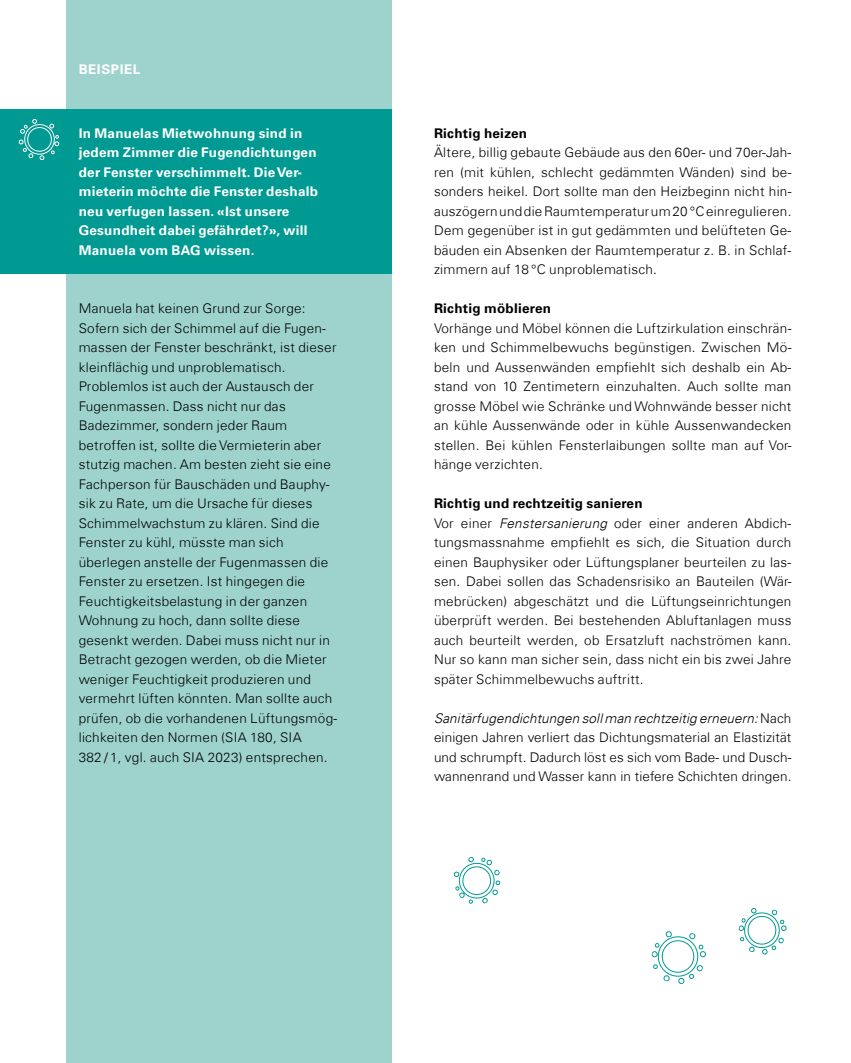
<style>
.page{position:relative;width:851px;height:1063px;background:#fff}
.page>*{position:absolute;margin:0;border:0;box-sizing:border-box;transform-origin:0 0}
.t1{font:300 13.35px/19.5px "Univers Com 45";letter-spacing:.02em;color:#000;text-align:justify}
.t2{font:700 13.35px/19.5px "Univers Com 65";letter-spacing:.02em;color:#fff}
.t3{font:700 13.35px "Univers Com 65";letter-spacing:.02em;color:#000}
.t4{font:700 13.35px "Univers Com 65";letter-spacing:.04em;color:#fff}
.s1{font-style:italic}
</style>
<div class="page">
<svg style="left:651px;top:931px;width:55px;height:53px"></svg>
<svg style="left:738px;top:907px;width:49px;height:48px"></svg>
<svg style="left:453px;top:857px;width:47px;height:46px"></svg>
<div style="left:66px;top:0;width:326px;height:1063px;background:#9ed3cd"></div>
<div style="left:0;top:110px;width:391px;height:164px;background:#009a92"></div>
<svg style="left:19px;top:119px;width:40px;height:41px"></svg>
<p class="t4" style="left:79px;top:61px;width:63px">BEISPIEL</p>
<p class="t2" style="left:79px;top:123px;width:241px">In Manuelas Mietwohnung sind in jedem Zimmer die Fugendichtungen der Fenster verschimmelt. Die Ver&shy;mieterin möchte die Fenster deshalb neu verfugen lassen. «Ist unsere Gesundheit dabei gefährdet?», will Manuela vom BAG wissen.</p>
<p class="t1" style="left:79px;top:299px;width:260px;text-align:left">Manuela hat keinen Grund zur Sorge:<br>Sofern sich der Schimmel auf die Fugen&shy;massen der Fenster beschränkt, ist dieser kleinflächig und unproblematisch.<br>Problemlos ist auch der Austausch der Fugenmassen. Dass nicht nur das Badezimmer, sondern jeder Raum betroffen ist, sollte die Vermieterin aber stutzig machen. Am besten zieht sie eine Fachperson für Bauschäden und Bauphy&shy;sik zu Rate, um die Ursache für dieses Schimmelwachstum zu klären. Sind die Fenster zu kühl, müsste man sich überlegen anstelle der Fugenmassen die Fenster zu ersetzen. Ist hingegen die Feuchtigkeitsbelastung in der ganzen Wohnung zu hoch, dann sollte diese gesenkt werden. Dabei muss nicht nur in Betracht gezogen werden, ob die Mieter weniger Feuchtigkeit produzieren und vermehrt lüften könnten. Man sollte auch prüfen, ob die vorhandenen Lüftungsmög&shy;lichkeiten den Normen (SIA 180, SIA<br>382 / 1, vgl. auch SIA 2023) entsprechen.</p>
<p class="t3" style="left:434px;top:125px;width:95px">Richtig heizen</p>
<p class="t1" style="left:434px;top:143px;width:359px">Ältere, billig gebaute Gebäude aus den 60er- und 70er-Jah&shy;ren (mit kühlen, schlecht gedämmten Wänden) sind be&shy;sonders heikel. Dort sollte man den Heizbeginn nicht hin&shy;auszögern und die Raumtemperatur um 20 °C einregulieren.<br>Dem gegenüber ist in gut gedämmten und belüfteten Ge&shy;bäuden ein Absenken der Raumtemperatur z. B. in Schlaf&shy;zimmern auf 18 °C unproblematisch.</p>
<p class="t3" style="left:434px;top:301px;width:118px">Richtig möblieren</p>
<p class="t1" style="left:434px;top:318px;width:359px">Vorhänge und Möbel können die Luftzirkulation einschrän&shy;ken und Schimmelbewuchs begünstigen. Zwischen Mö&shy;beln und Aussenwänden empfiehlt sich deshalb ein Ab&shy;stand von 10 Zentimetern einzuhalten. Auch sollte man grosse Möbel wie Schränke und Wohnwände besser nicht an kühle Aussenwände oder in kühle Aussenwandecken stellen. Bei kühlen Fensterlaibungen sollte man auf Vor&shy;hänge verzichten.</p>
<p class="t3" style="left:434px;top:496px;width:210px">Richtig und rechtzeitig sanieren</p>
<p class="t1" style="left:434px;top:513px;width:359px">Vor einer <span class="s1">Fenstersanierung</span> oder einer anderen Abdich&shy;tungsmassnahme empfiehlt es sich, die Situation durch einen Bauphysiker oder Lüftungsplaner beurteilen zu las&shy;sen. Dabei sollen das Schadensrisiko an Bauteilen (Wär&shy;mebrücken) abgeschätzt und die Lüftungseinrichtungen überprüft werden. Bei bestehenden Abluftanlagen muss auch beurteilt werden, ob Ersatzluft nachströmen kann.<br>Nur so kann man sicher sein, dass nicht ein bis zwei Jahre später Schimmelbewuchs auftritt.</p>
<p class="t1" style="left:434px;top:708px;width:359px"><span class="s1">Sanitärfugendichtungen soll man rechtzeitig erneuern:</span> Nach einigen Jahren verliert das Dichtungsmaterial an Elastizität und schrumpft. Dadurch löst es sich vom Bade- und Dusch&shy;wannenrand und Wasser kann in tiefere Schichten dringen.</p>
</div>
